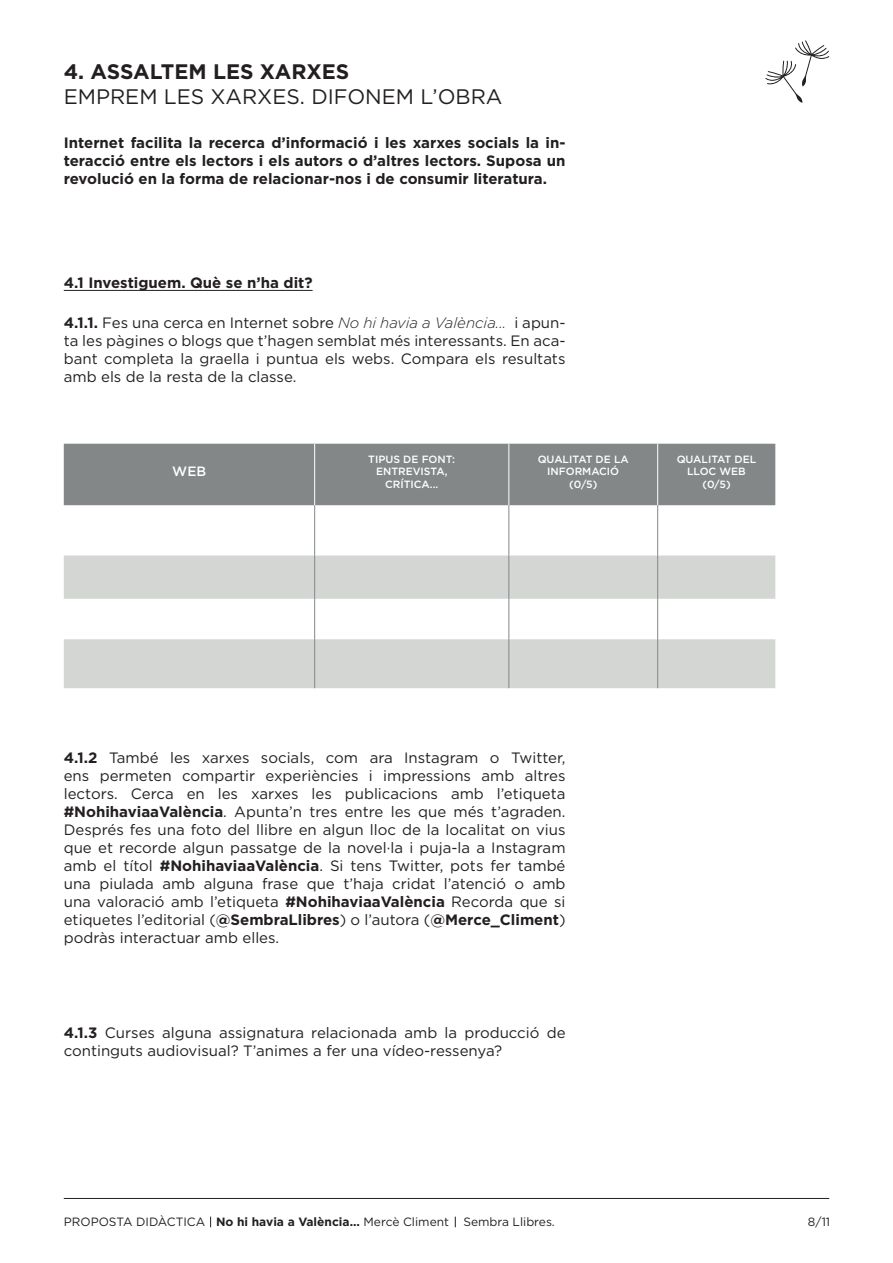
<style>
.page{position:relative;width:893px;height:1263px;background:#fff}
.page>*{position:absolute;margin:0;border:0;box-sizing:border-box;transform-origin:0 0}
.GOTHAM_BOLD{font:21px "Gotham";color:#231f20}
.GOTHAM_BOLD-2{font:700 21px "Gotham";color:#231f20}
.ABANÇ_DE_C__COS{font:15px/18px "Gotham";color:#231f20;text-align:justify}
.GOTHAM_BOLD-3{font:700 15px/18px "Gotham";color:#231f20;text-align:justify}
.ABANÇ_DE_C__COS-2{font:700 15px "Gotham";color:#231f20}
.PARLEM__COS{font:500 13.5px "Gotham";color:#fff}
.t1{font:12px "Gotham";color:#231f20}
.PARLEM__COS-2{font:500 10.5px/12.6px "Gotham";color:#fff;text-align:center}
.s1{font-weight:700}
.s2{font-weight:300;font-style:italic}
</style>
<div class="page">
<hr style="left:64px;top:1198px;width:765px;height:1px;background:#231f20">
<svg style="left:765px;top:40px;width:64px;height:63px"></svg>
<hr style="left:64px;top:290px;width:249px;height:1px;background:#231f20">
<div style="left:64px;top:444px;width:711px;height:61px;background:#838788"></div>
<svg style="left:64px;top:555px;width:711px;height:133px;fill:#d4d6d4"></svg>
<hr style="left:314px;top:505px;width:1px;height:50px;background:#838788">
<hr style="left:509px;top:505px;width:1px;height:50px;background:#838788">
<hr style="left:314px;top:555px;width:1px;height:44px;background:#838788">
<hr style="left:314px;top:599px;width:1px;height:40px;background:#838788">
<hr style="left:509px;top:599px;width:1px;height:40px;background:#838788">
<hr style="left:314px;top:639px;width:1px;height:49px;background:#838788">
<hr style="left:509px;top:639px;width:1px;height:49px;background:#838788">
<hr style="left:314px;top:444px;width:1px;height:61px;background:#fff">
<hr style="left:509px;top:444px;width:1px;height:61px;background:#fff">
<hr style="left:657px;top:444px;width:1px;height:61px;background:#fff">
<hr style="left:657px;top:505px;width:1px;height:50px;background:#838788">
<hr style="left:509px;top:555px;width:1px;height:44px;background:#838788">
<hr style="left:657px;top:555px;width:1px;height:44px;background:#838788">
<hr style="left:657px;top:639px;width:1px;height:49px;background:#838788">
<hr style="left:657px;top:599px;width:1px;height:40px;background:#838788">
<p class="GOTHAM_BOLD-2" style="left:64px;top:60px;width:287px">4. ASSALTEM LES XARXES</p>
<p class="GOTHAM_BOLD" style="left:64px;top:83px;width:440px">EMPREM LES XARXES. DIFONEM L’OBRA</p>
<p class="GOTHAM_BOLD-3" style="left:64px;top:133px;width:503px">Internet facilita la recerca d’informació i les xarxes socials la in&shy;teracció entre els lectors i els autors o d’altres lectors. Suposa un revolució en la forma de relacionar-nos i de consumir literatura.</p>
<p class="ABANÇ_DE_C__COS-2" style="left:64px;top:274px;width:250px">4.1 Investiguem. Què se n’ha dit?</p>
<p class="ABANÇ_DE_C__COS" style="left:64px;top:313px;width:503px"><span class="s1">4.1.1.</span> Fes una cerca en Internet sobre <span class="s2">No hi havia a València...</span> i apun&shy;ta les pàgines o blogs que t’hagen semblat més interessants. En aca&shy;bant completa la graella i puntua els webs. Compara els resultats amb els de la resta de la classe.</p>
<p class="PARLEM__COS" style="left:172px;top:464px;width:35px">WEB</p>
<p class="PARLEM__COS-2" style="left:368px;top:452px;width:88px">TIPUS DE FONT:<br>ENTREVISTA,<br>CRÍTICA...</p>
<p class="PARLEM__COS-2" style="left:538px;top:452px;width:93px">QUALITAT DE LA<br>INFORMACIÓ (0/5)</p>
<p class="PARLEM__COS-2" style="left:677px;top:452px;width:81px">QUALITAT DEL<br>LLOC WEB (0/5)</p>
<p class="ABANÇ_DE_C__COS" style="left:64px;top:749px;width:503px"><span class="s1">4.1.2</span> També les xarxes socials, com ara Instagram o Twitter, ens permeten compartir experiències i impressions amb altres lectors. Cerca en les xarxes les publicacions amb l’etiqueta <span class="s1">#NohihaviaaValència</span>. Apunta’n tres entre les que més t’agraden.<br>Després fes una foto del llibre en algun lloc de la localitat on vius que et recorde algun passatge de la novel·la i puja-la a Instagram amb el títol <span class="s1">#NohihaviaaValència</span>. Si tens Twitter, pots fer també una piulada amb alguna frase que t’haja cridat l’atenció o amb una valoració amb l’etiqueta <span class="s1">#NohihaviaaValència</span> Recorda que si etiquetes l’editorial (<span class="s1">@SembraLlibres</span>) o l’autora (<span class="s1">@Merce_Climent</span>) podràs interactuar amb elles.</p>
<p class="ABANÇ_DE_C__COS" style="left:64px;top:1023px;width:503px"><span class="s1">4.1.3</span> Curses alguna assignatura relacionada amb la producció de continguts audiovisual? T’animes a fer una vídeo-ressenya?</p>
<p class="t1" style="left:64px;top:1213px;width:493px">PROPOSTA DIDÀCTICA <span class="s1">No hi havia a València...</span> Mercè Climent Sembra Llibres.</p>
<p class="t1" style="left:808px;top:1213px;width:24px">8/11</p>
</div>
